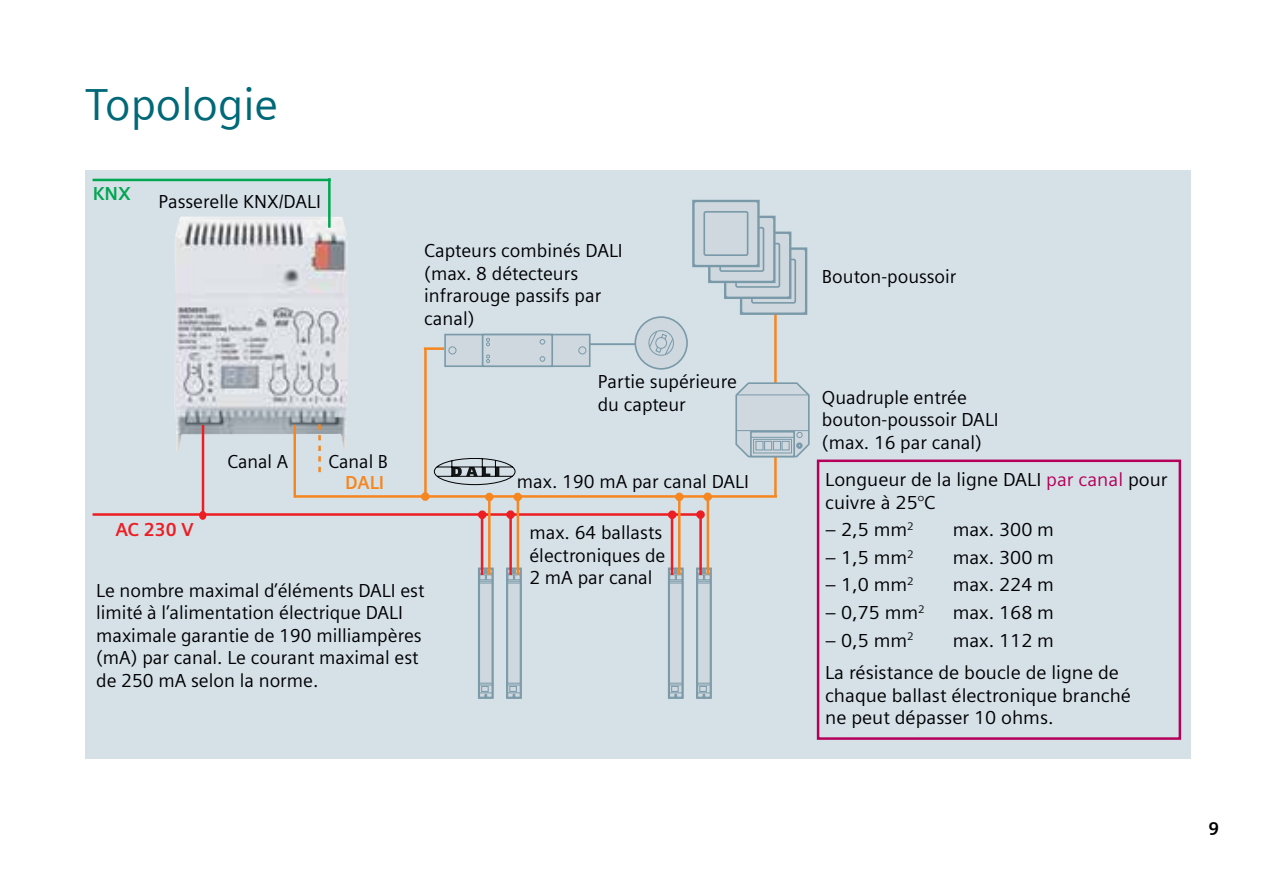
<style>
.page{position:relative;width:1276px;height:886px;background:#fff}
.page>*{position:absolute;margin:0;border:0;box-sizing:border-box;transform-origin:0 0}
.t1{font:45px "Siemens Sans";color:#006877}
.t2{font:18.75px/22.5px "Siemens Sans";color:#000003}
.t3{font:700 18.75px "Siemens Sans";color:#ed1d24}
.t4{font:700 18.75px "Siemens Sans";color:#f6861f}
.t5{font:700 18.75px "Siemens Sans";color:#00a651}
.t6{font:700 18.75px "Siemens Sans";color:#000}
.s1{color:#b5005b}
</style>
<div class="page">
<div style="left:85px;top:170px;width:1106px;height:588px;background:#d5e1e7"></div>
<img style="left:174px;top:216px;width:175px;height:235px">
<hr style="left:295px;top:495px;width:482px;height:3px;background:#f6861f">
<hr style="left:93px;top:513px;width:605px;height:3px;background:#ed1d24">
<svg style="left:478px;top:567px;width:16px;height:132px"></svg>
<div style="left:479px;top:574px;width:7px;height:6px;border:1px solid #7b9aa9"></div>
<svg style="left:506px;top:567px;width:16px;height:132px"></svg>
<div style="left:507px;top:574px;width:7px;height:6px;border:1px solid #7b9aa9"></div>
<hr style="left:509px;top:513px;width:3px;height:62px;background:#ed1d24">
<hr style="left:481px;top:513px;width:2px;height:62px;background:#ed1d24">
<hr style="left:517px;top:496px;width:2px;height:79px;background:#f6861f">
<hr style="left:488px;top:496px;width:2px;height:79px;background:#f6861f">
<hr style="left:774px;top:314px;width:2px;height:182px;background:#f6861f">
<svg style="left:668px;top:567px;width:16px;height:132px"></svg>
<svg style="left:696px;top:567px;width:16px;height:132px"></svg>
<div style="left:697px;top:574px;width:7px;height:6px;border:1px solid #7b9aa9"></div>
<hr style="left:699px;top:513px;width:3px;height:62px;background:#ed1d24">
<hr style="left:671px;top:513px;width:2px;height:62px;background:#ed1d24">
<hr style="left:706px;top:496px;width:3px;height:79px;background:#f6861f">
<hr style="left:678px;top:496px;width:2px;height:79px;background:#f6861f">
<hr style="left:424px;top:348px;width:3px;height:148px;background:#f6861f">
<div style="left:421px;top:492px;width:8px;height:9px;border:4px solid #f6861f;border-radius:50%"></div>
<div style="left:485px;top:493px;width:8px;height:8px;border:4px solid #f6861f;border-radius:50%"></div>
<div style="left:513px;top:493px;width:9px;height:8px;border:4px solid #f6861f;border-radius:50%"></div>
<div style="left:675px;top:493px;width:8px;height:8px;border:4px solid #f6861f;border-radius:50%"></div>
<div style="left:703px;top:492px;width:9px;height:9px;border:4px solid #f6861f;border-radius:50%"></div>
<div style="left:668px;top:510px;width:8px;height:9px;border:4px solid #ed1d24;border-radius:50%"></div>
<div style="left:696px;top:510px;width:9px;height:9px;border:4px solid #ed1d24;border-radius:50%"></div>
<div style="left:478px;top:510px;width:8px;height:9px;border:4px solid #ed1d24;border-radius:50%"></div>
<div style="left:506px;top:510px;width:9px;height:9px;border:4px solid #ed1d24;border-radius:50%"></div>
<div style="left:740px;top:247px;width:67px;height:68px;border:2px solid #7b9aa9"></div>
<div style="left:741px;top:249px;width:65px;height:64px;background:#ced8de;border-radius:2px"></div>
<div style="left:740px;top:248px;width:66px;height:66px;border:2px solid #7b9aa9;border-radius:2px"></div>
<div style="left:752px;top:259px;width:43px;height:44px;background:linear-gradient(to right,#ced8de,#ced8de);border-radius:2px"></div>
<div style="left:751px;top:259px;width:45px;height:45px;border:2px solid #7b9aa9;border-radius:2px"></div>
<hr style="left:424px;top:347px;width:20px;height:3px;background:#f6861f">
<div style="left:724px;top:232px;width:67px;height:67px;border:2px solid #7b9aa9"></div>
<div style="left:725px;top:233px;width:65px;height:64px;background:#ced8de;border-radius:2px"></div>
<div style="left:725px;top:232px;width:65px;height:66px;border:2px solid #7b9aa9;border-radius:2px"></div>
<svg style="left:736px;top:244px;width:43px;height:43px"></svg>
<div style="left:735px;top:243px;width:45px;height:45px;border:2px solid #7b9aa9;border-radius:2px"></div>
<div style="left:709px;top:217px;width:65px;height:65px;background:#ced8de;border-radius:2px"></div>
<div style="left:709px;top:216px;width:66px;height:66px;border:2px solid #7b9aa9;border-radius:2px"></div>
<div style="left:720px;top:228px;width:43px;height:43px;background:linear-gradient(to right,#ced8de,#ced8de);border-radius:2px"></div>
<div style="left:719px;top:227px;width:45px;height:45px;border:2px solid #7b9aa9;border-radius:2px"></div>
<div style="left:692px;top:200px;width:67px;height:67px;border:2px solid #7b9aa9"></div>
<div style="left:694px;top:201px;width:64px;height:65px;background:#ced8de;border-radius:2px"></div>
<div style="left:693px;top:200px;width:66px;height:66px;border:2px solid #7b9aa9;border-radius:2px"></div>
<div style="left:703px;top:211px;width:45px;height:45px;border:2px solid #7b9aa9;border-radius:2px"></div>
<div style="left:445px;top:335px;width:145px;height:31px;background:#ced8de"></div>
<div style="left:444px;top:334px;width:146px;height:33px;border:2px solid #7b9aa9"></div>
<div style="left:482px;top:334px;width:71px;height:33px;border:2px solid #7b9aa9"></div>
<div style="left:448px;top:347px;width:8px;height:7px;border:1px solid #7b9aa9;border-radius:50%"></div>
<div style="left:578px;top:347px;width:8px;height:7px;border:1px solid #7b9aa9;border-radius:50%"></div>
<svg style="left:540px;top:339px;width:5px;height:5px"></svg>
<svg style="left:540px;top:356px;width:5px;height:5px"></svg>
<svg style="left:486px;top:338px;width:4px;height:8px"></svg>
<svg style="left:486px;top:355px;width:4px;height:8px"></svg>
<div style="left:635px;top:317px;width:52px;height:52px;background:#ced8de;border-radius:50%"></div>
<div style="left:634px;top:316px;width:54px;height:54px;border:2px solid #7b9aa9;border-radius:50%"></div>
<div style="left:648px;top:330px;width:26px;height:25px;border:1px solid #7b9aa9;border-radius:50%"></div>
<svg style="left:649px;top:331px;width:24px;height:24px"></svg>
<div style="left:656px;top:338px;width:10px;height:10px;background:#ced8de;border-radius:50%"></div>
<div style="left:655px;top:337px;width:12px;height:12px;border:1px solid #7b9aa9;border-radius:50%"></div>
<hr style="left:590px;top:343px;width:45px;height:2px;background:#7b9aa9">
<svg style="left:735px;top:381px;width:75px;height:77px"></svg>
<div style="left:796px;top:442px;width:6px;height:7px;border:3px solid #7b9aa9;border-radius:50%"></div>
<hr style="left:736px;top:430px;width:73px;height:1px;background:#7b9aa9">
<hr style="left:736px;top:394px;width:73px;height:1px;background:#7b9aa9">
<hr style="left:93px;top:179px;width:238px;height:2px;background:#00a651">
<hr style="left:328px;top:178px;width:3px;height:50px;background:#00a651">
<svg style="left:434px;top:458px;width:81px;height:27px"></svg>
<hr style="left:293px;top:425px;width:3px;height:73px;background:#f6861f">
<svg style="left:317px;top:422px;width:6px;height:51px"></svg>
<hr style="left:202px;top:425px;width:2px;height:91px;background:#ed1d24">
<div style="left:199px;top:511px;width:7px;height:9px;border:3px solid #ed1d24;border-radius:50%"></div>
<div style="left:817px;top:459px;width:364px;height:281px;border:3px solid #b5005b"></div>
<h1 class="t1" style="left:85px;top:79px;width:195px">Topologie</h1>
<p class="t5" style="left:93px;top:183px;width:40px">KNX</p>
<p class="t2" style="left:158px;top:191px;width:164px">Passerelle KNX/DALI</p>
<p class="t2" style="left:227px;top:450px;width:62px">Canal A</p>
<p class="t2" style="left:328px;top:450px;width:61px">Canal B</p>
<p class="t4" style="left:345px;top:472px;width:41px">DALI</p>
<p class="t2" style="left:424px;top:240px;width:200px">Capteurs combinés DALI (max. 8 détecteurs infrarouge passifs par canal)</p>
<p class="t2" style="left:598px;top:371px;width:141px">Partie supérieure du capteur</p>
<p class="t2" style="left:517px;top:470px;width:234px">max. 190 mA par canal DALI</p>
<p class="t3" style="left:115px;top:519px;width:79px">AC 230 V</p>
<p class="t2" style="left:96px;top:579px;width:330px">Le nombre maximal d’éléments DALI est limité à l’alimentation électrique DALI maximale garantie de 190 milliampères (mA) par canal. Le courant maximal est de 250 mA selon la norme.</p>
<p class="t2" style="left:529px;top:521px;width:137px">max. 64 ballasts électroniques de<br>2 mA par canal</p>
<p class="t2" style="left:822px;top:265px;width:136px">Bouton-poussoir</p>
<p class="t2" style="left:822px;top:386px;width:178px">Quadruple entrée bouton-poussoir DALI (max. 16 par canal)</p>
<p class="t2" style="left:825px;top:469px;width:344px">Longueur de la ligne DALI <span class="s1">par canal</span> pour cuivre à 25°C</p>
<p class="t2" style="left:825px;top:519px;width:90px">– 2,5 mm<sup>2</sup></p>
<p class="t2" style="left:952px;top:519px;width:103px">max. 300 m</p>
<p class="t2" style="left:825px;top:546px;width:90px">– 1,5 mm<sup>2</sup></p>
<p class="t2" style="left:952px;top:546px;width:103px">max. 300 m</p>
<p class="t2" style="left:825px;top:574px;width:90px">– 1,0 mm<sup>2</sup></p>
<p class="t2" style="left:952px;top:574px;width:103px">max. 224 m</p>
<p class="t2" style="left:825px;top:601px;width:101px">– 0,75 mm<sup>2</sup></p>
<p class="t2" style="left:952px;top:601px;width:103px">max. 168 m</p>
<p class="t2" style="left:825px;top:629px;width:90px">– 0,5 mm<sup>2</sup></p>
<p class="t2" style="left:825px;top:624px;width:295px;line-height:32.5px;text-indent:127px">max. 112 m<br>La résistance de boucle de ligne de</p>
<p class="t2" style="left:825px;top:684px;width:307px">chaque ballast électronique branché ne peut dépasser 10 ohms.</p>
<p class="t6" style="left:1208px;top:818px;width:12px">9</p>
</div>
